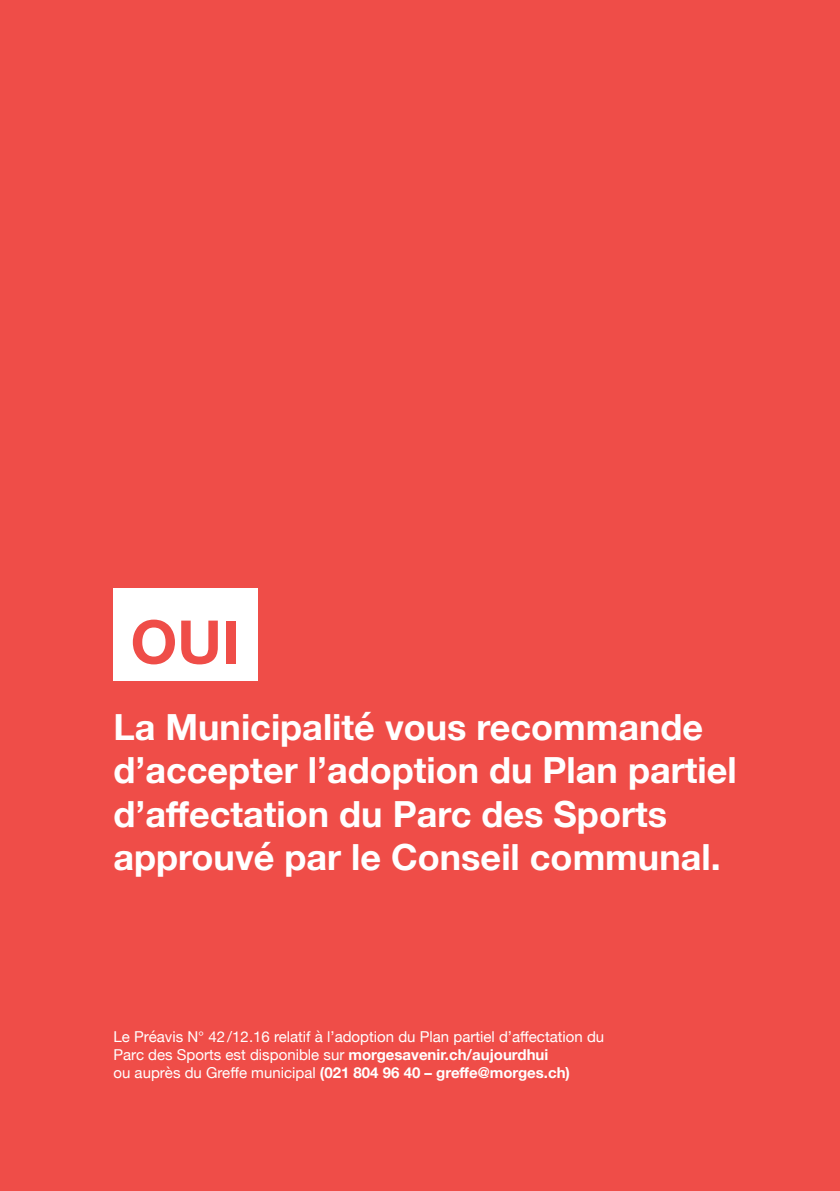
<style>
.page{position:relative;width:840px;height:1191px;background:#fff}
.page>*{position:absolute;margin:0;border:0;box-sizing:border-box;transform-origin:0 0}
.t1{font:700 60px "Helvetica Neue";color:#ef4d48}
.t2{font:700 36px/43.2px "Helvetica Neue";color:#fff}
.t3{font:15px/18px "Helvetica Neue";color:#fff}
.s1{font-weight:700}
</style>
<div class="page">
<div style="left:0;top:0;width:839px;height:1191px;background:#ef4d48"></div>
<div style="left:113px;top:588px;width:144px;height:92px;background:#fff"></div>
<h1 class="t1" style="left:130px;top:595px;width:110px">OUI</h1>
<h2 class="t2" style="left:113px;top:707px;width:624px">La Municipalité vous recommande d’accepter l’adoption du Plan partiel d’affectation du Parc des Sports approuvé par le Conseil communal.</h2>
<p class="t3" style="left:113px;top:1028px;width:492px">Le Préavis N° 42/ 12.16 relatif à l’adoption du Plan partiel d’affectation du<br>Parc des Sports est disponible sur <span class="s1">morgesavenir.ch/aujourdhui<br></span>ou auprès du Greffe municipal <span class="s1">(021 804 96 40 – greffe@morges.ch)</span></p>
</div>
